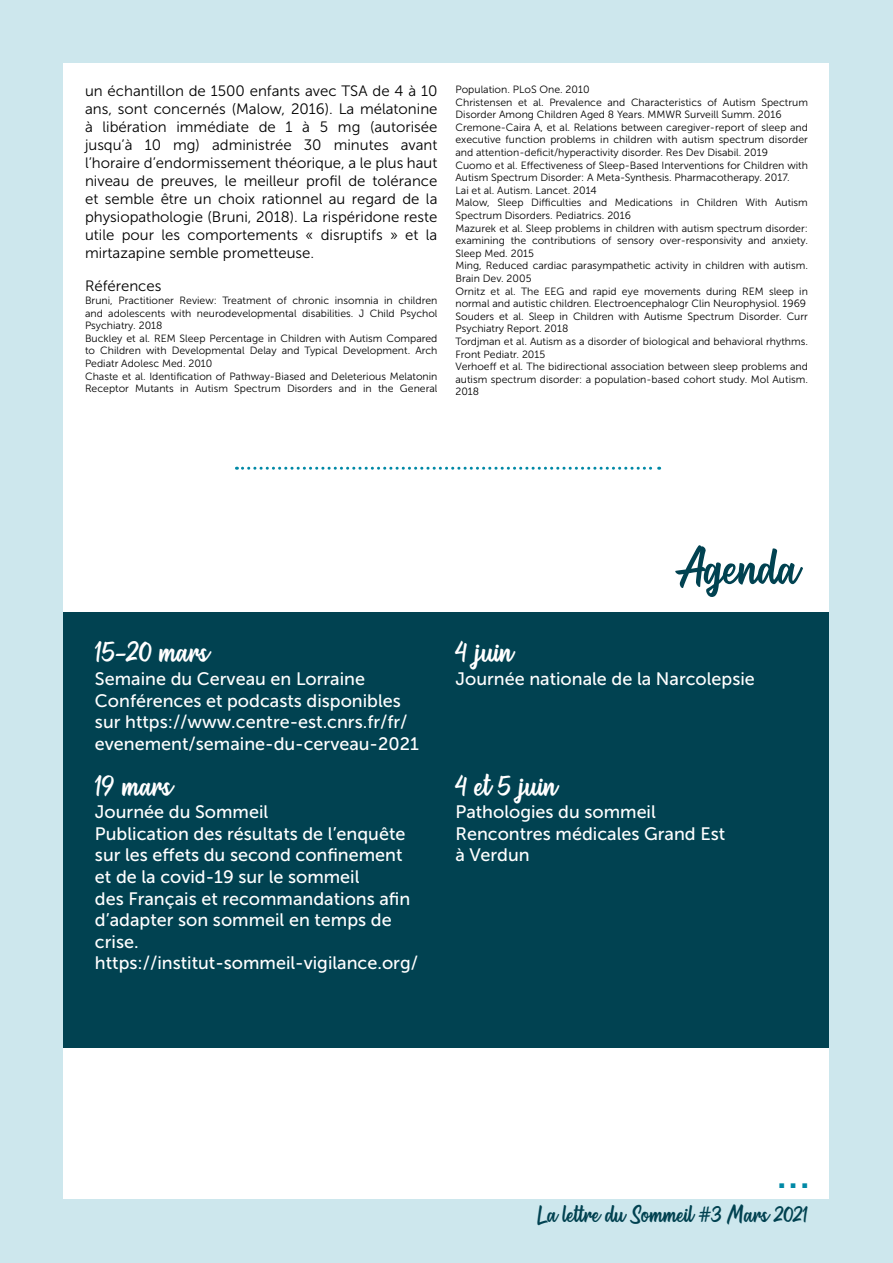
<style>
.page{position:relative;width:893px;height:1263px;background:#cde7ed}
.page>*{position:absolute;margin:0;border:0;box-sizing:border-box;transform-origin:0 0}
.t1{font:63px "Westhouse";color:#014251}
.t2{font:45px "Museo Sans 500";color:#0189a6}
.t3{font:39px "Westhouse";color:#fff}
.t4{font:30px "Westhouse";color:#014251}
.t5{font:18px/21.6px "Museo Sans 500";color:#fff}
.t6{font:15px/18px "Museo Sans 300";color:#000;text-align:justify}
.t7{font:10.5px/12.6px "Museo Sans 300";color:#000}
</style>
<div class="page">
<div style="left:64px;top:64px;width:765px;height:1135px;background:#fff"></div>
<svg style="left:236px;top:467px;width:424px;height:3px"></svg>
<div style="left:64px;top:612px;width:765px;height:436px;background:#014251"></div>
<p class="t6" style="left:85px;top:82px;width:354px">un échantillon de 1500 enfants avec TSA de 4 à 10 ans, sont concernés (Malow, 2016). La mélatonine à libération immédiate de 1 à 5 mg (autorisée jusqu’à 10 mg) administrée 30 minutes avant l’horaire d’endormissement théorique, a le plus haut niveau de preuves, le meilleur profil de tolérance et semble être un choix rationnel au regard de la physiopathologie (Bruni, 2018). La rispéridone reste utile pour les comportements « disruptifs » et la mirtazapine semble prometteuse.</p>
<h3 class="t6" style="left:85px;top:277px;width:78px">Références</h3>
<p class="t7" style="left:85px;top:294px;width:354px">Bruni, Practitioner Review: Treatment of chronic insomnia in children and adolescents with neurodevelopmental disabilities. J Child Psychol Psychiatry. 2018<br>Buckley et al. REM Sleep Percentage in Children with Autism Compared to Children with Developmental Delay and Typical Development. Arch Pediatr Adolesc Med. 2010<br>Chaste et al. Identification of Pathway-Biased and Deleterious Melatonin Receptor Mutants in Autism Spectrum Disorders and in the General</p>
<p class="t7" style="left:455px;top:83px;width:354px">Population. PLoS One. 2010<br>Christensen et al. Prevalence and Characteristics of Autism Spectrum Disorder Among Children Aged 8 Years. MMWR Surveill Summ. 2016<br>Cremone-Caira A, et al. Relations between caregiver-report of sleep and executive function problems in children with autism spectrum disorder and attention-deficit/hyperactivity disorder. Res Dev Disabil. 2019<br>Cuomo et al. Effectiveness of Sleep-Based Interventions for Children with Autism Spectrum Disorder: A Meta-Synthesis. Pharmacotherapy. 2017.<br>Lai et al. Autism. Lancet. 2014<br>Malow, Sleep Difficulties and Medications in Children With Autism Spectrum Disorders. Pediatrics. 2016<br>Mazurek et al. Sleep problems in children with autism spectrum disorder: examining the contributions of sensory over-responsivity and anxiety.<br>Sleep Med. 2015<br>Ming, Reduced cardiac parasympathetic activity in children with autism.<br>Brain Dev. 2005<br>Ornitz et al. The EEG and rapid eye movements during REM sleep in normal and autistic children. Electroencephalogr Clin Neurophysiol. 1969<br>Souders et al. Sleep in Children with Autisme Spectrum Disorder. Curr Psychiatry Report. 2018<br>Tordjman et al. Autism as a disorder of biological and behavioral rhythms.<br>Front Pediatr. 2015<br>Verhoeff et al. The bidirectional association between sleep problems and autism spectrum disorder: a population-based cohort study. Mol Autism.<br>2018</p>
<h3 class="t3" style="left:95px;top:634px;width:115px">15-20 mars</h3>
<h3 class="t5" style="left:95px;top:668px;width:325px">Semaine du Cerveau en Lorraine Conférences et podcasts disponibles sur https://www.centre-est.cnrs.fr/fr/ evenement/semaine-du-cerveau-2021</h3>
<h3 class="t3" style="left:95px;top:767px;width:78px">19 mars</h3>
<p class="t5" style="left:95px;top:801px;width:324px">Journée du Sommeil<br>Publication des résultats de l’enquête sur les effets du second confinement et de la covid-19 sur le sommeil<br>des Français et recommandations afin d’adapter son sommeil en temps de crise. https://institut-sommeil-vigilance.org/</p>
<h1 class="t1" style="left:678px;top:539px;width:121px">Agenda</h1>
<h3 class="t3" style="left:455px;top:634px;width:58px">4 juin</h3>
<h3 class="t5" style="left:455px;top:668px;width:301px">Journée nationale de la Narcolepsie</h3>
<h3 class="t3" style="left:455px;top:767px;width:102px">4 et 5 juin</h3>
<h3 class="t5" style="left:455px;top:801px;width:271px">Pathologies du sommeil<br>Rencontres médicales Grand Est à Verdun</h3>
<h2 class="t2" style="left:776px;top:1148px;width:36px">...</h2>
<h3 class="t4" style="left:538px;top:1200px;width:272px">La lettre du Sommeil #3 Mars 2021</h3>
</div>
